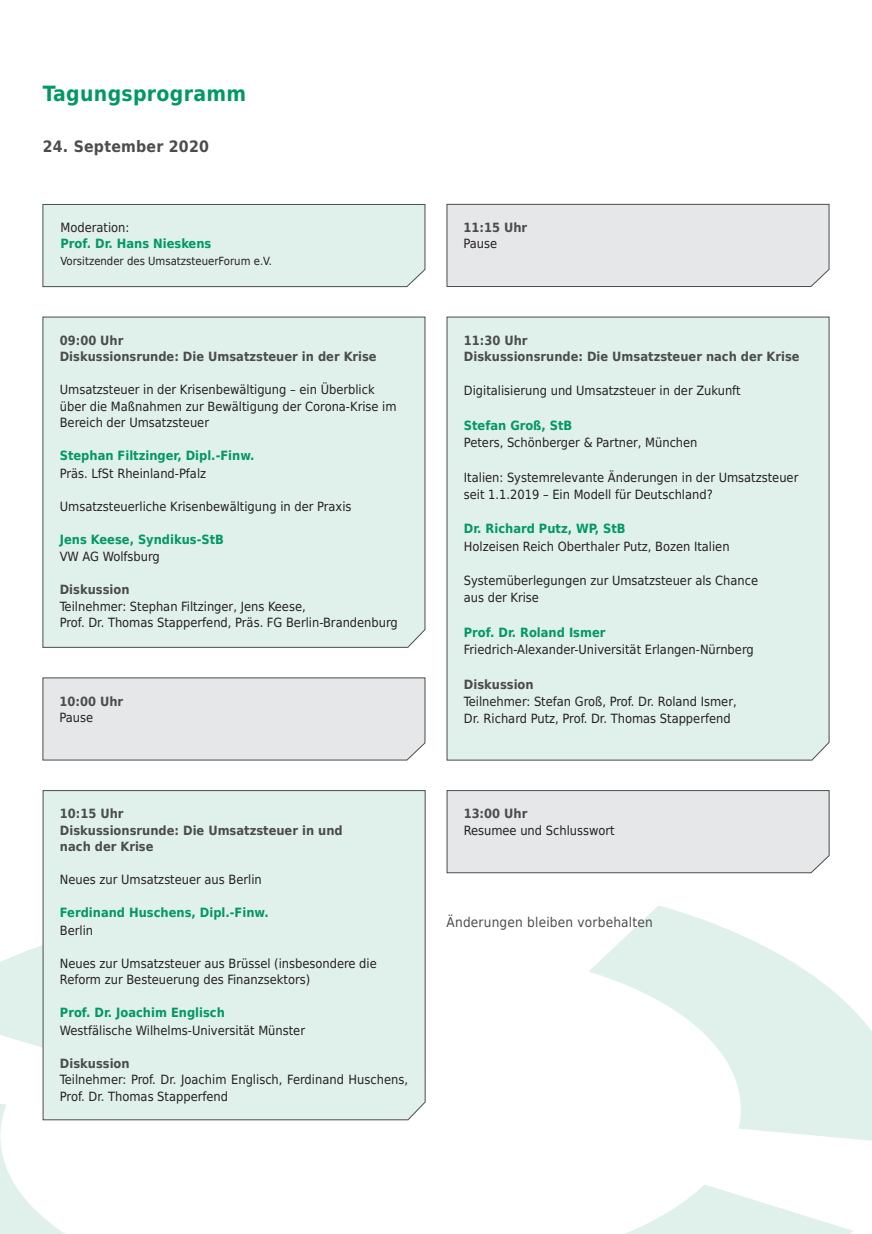
<style>
.page{position:relative;width:872px;height:1234px;background:#fff}
.page>*{position:absolute;margin:0;border:0;box-sizing:border-box;transform-origin:0 0}
.t1{font:700 21px "DejaVu Sans Condensed";letter-spacing:.015em;color:#009864}
.t2{font:700 15.75px "DejaVu Sans Condensed";letter-spacing:.015em;color:#4b4c4d}
.t3{font:13.5px "DejaVu Sans Condensed";letter-spacing:.015em;color:#4b4c4d}
.t4{font:12.75px/16.5px "DejaVu Sans Condensed";color:#231f20}
.t5{font:700 12.75px/16.5px "DejaVu Sans Condensed";color:#4b4c4d}
.t6{font:700 12.75px "DejaVu Sans Condensed";color:#009864}
.t7{font:11.25px "DejaVu Sans Condensed";color:#231f20}
</style>
<div class="page">
<svg style="left:589px;top:905px;width:283px;height:236px;fill:#e1f0ea"></svg>
<svg style="left:0;top:1104px;width:141px;height:129px"></svg>
<svg style="left:0;top:945px;width:42px;height:102px;fill:#e0f0ea"></svg>
<svg style="left:627px;top:1185px;width:226px;height:48px"></svg>
<div style="left:42px;top:204px;width:384px;height:83px;background:#e0f0ea"></div>
<div style="left:42px;top:316px;width:384px;height:332px;background:#e0f0ea"></div>
<div style="left:42px;top:790px;width:384px;height:330px;background:#e0f0ea"></div>
<div style="left:446px;top:203px;width:383px;height:84px;background:#e6e7e9"></div>
<div style="left:446px;top:316px;width:384px;height:444px;background:#e0f0ea"></div>
<div style="left:42px;top:677px;width:384px;height:83px;background:#e6e7e9"></div>
<div style="left:446px;top:790px;width:384px;height:83px;background:#e6e7e9"></div>
<h1 class="t1" style="left:43px;top:76px;width:205px">Tagungsprogramm</h1>
<p class="t2" style="left:43px;top:134px;width:168px">24. September 2020</p>
<p class="t4" style="left:61px;top:218px;width:70px">Moderation:</p>
<p class="t6" style="left:61px;top:233px;width:152px">Prof. Dr. Hans Nieskens</p>
<p class="t7" style="left:61px;top:252px;width:213px">Vorsitzender des UmsatzsteuerForum e.V.</p>
<p class="t5" style="left:60px;top:331px;width:318px">09:00 Uhr<br>Diskussionsrunde: Die Umsatzsteuer in der Krise</p>
<p class="t4" style="left:60px;top:381px;width:338px">Umsatzsteuer in der Krisenbewältigung – ein Überblick über die Maßnahmen zur Bewältigung der Corona-Krise im<br>Bereich der Umsatzsteuer</p>
<p class="t6" style="left:60px;top:445px;width:196px">Stephan Filtzinger, Dipl.-Finw.</p>
<p class="t4" style="left:60px;top:464px;width:148px">Präs. LfSt Rheinland-Pfalz</p>
<p class="t4" style="left:60px;top:497px;width:293px">Umsatzsteuerliche Krisenbewältigung in der Praxis</p>
<p class="t6" style="left:60px;top:528px;width:166px">Jens Keese, Syndikus-StB</p>
<p class="t4" style="left:60px;top:547px;width:102px">VW AG Wolfsburg</p>
<p class="t5" style="left:60px;top:580px;width:71px">Diskussion</p>
<p class="t4" style="left:60px;top:597px;width:340px">Teilnehmer: Stephan Filtzinger, Jens Keese,<br>Prof. Dr. Thomas Stapperfend, Präs. FG Berlin-Brandenburg</p>
<p class="t5" style="left:60px;top:692px;width:65px">10:00 Uhr</p>
<p class="t4" style="left:60px;top:708px;width:35px">Pause</p>
<p class="t5" style="left:60px;top:805px;width:284px">10:15 Uhr<br>Diskussionsrunde: Die Umsatzsteuer in und nach der Krise</p>
<p class="t4" style="left:60px;top:870px;width:203px">Neues zur Umsatzsteuer aus Berlin</p>
<p class="t6" style="left:60px;top:902px;width:210px">Ferdinand Huschens, Dipl.-Finw.</p>
<p class="t4" style="left:60px;top:921px;width:35px">Berlin</p>
<p class="t4" style="left:60px;top:954px;width:318px">Neues zur Umsatzsteuer aus Brüssel (insbesondere die<br>Reform zur Besteuerung des Finanzsektors)</p>
<p class="t6" style="left:60px;top:1002px;width:166px">Prof. Dr. Joachim Englisch</p>
<p class="t4" style="left:60px;top:1020px;width:247px">Westfälische Wilhelms-Universität Münster</p>
<p class="t5" style="left:60px;top:1054px;width:71px">Diskussion</p>
<p class="t4" style="left:60px;top:1070px;width:349px">Teilnehmer: Prof. Dr. Joachim Englisch, Ferdinand Huschens,<br>Prof. Dr. Thomas Stapperfend</p>
<p class="t5" style="left:463px;top:219px;width:65px">11:15 Uhr</p>
<p class="t4" style="left:463px;top:235px;width:35px">Pause</p>
<p class="t5" style="left:464px;top:331px;width:337px">11:30 Uhr<br>Diskussionsrunde: Die Umsatzsteuer nach der Krise</p>
<p class="t4" style="left:464px;top:381px;width:278px">Digitalisierung und Umsatzsteuer in der Zukunft</p>
<p class="t6" style="left:464px;top:414px;width:110px">Stefan Groß, StB</p>
<p class="t4" style="left:464px;top:433px;width:235px">Peters, Schönberger &amp; Partner, München</p>
<p class="t4" style="left:464px;top:467px;width:336px;line-height:17.2px">Italien: Systemrelevante Änderungen in der Umsatzsteuer seit 1.1.2019 – Ein Modell für Deutschland?</p>
<p class="t6" style="left:464px;top:518px;width:163px">Dr. Richard Putz, WP, StB</p>
<p class="t4" style="left:464px;top:537px;width:267px">Holzeisen Reich Oberthaler Putz, Bozen Italien</p>
<p class="t4" style="left:464px;top:571px;width:296px;line-height:17.2px">Systemüberlegungen zur Umsatzsteuer als Chance aus der Krise</p>
<p class="t6" style="left:464px;top:621px;width:143px">Prof. Dr. Roland Ismer</p>
<p class="t4" style="left:464px;top:640px;width:291px">Friedrich-Alexander-Universität Erlangen-Nürnberg</p>
<p class="t5" style="left:464px;top:675px;width:71px">Diskussion</p>
<p class="t4" style="left:464px;top:692px;width:274px;line-height:17.2px">Teilnehmer: Stefan Groß, Prof. Dr. Roland Ismer,<br>Dr. Richard Putz, Prof. Dr. Thomas Stapperfend</p>
<p class="t5" style="left:464px;top:804px;width:65px">13:00 Uhr</p>
<p class="t4" style="left:464px;top:821px;width:152px">Resumee und Schlusswort</p>
<p class="t3" style="left:446px;top:911px;width:208px">Änderungen bleiben vorbehalten</p>
</div>
